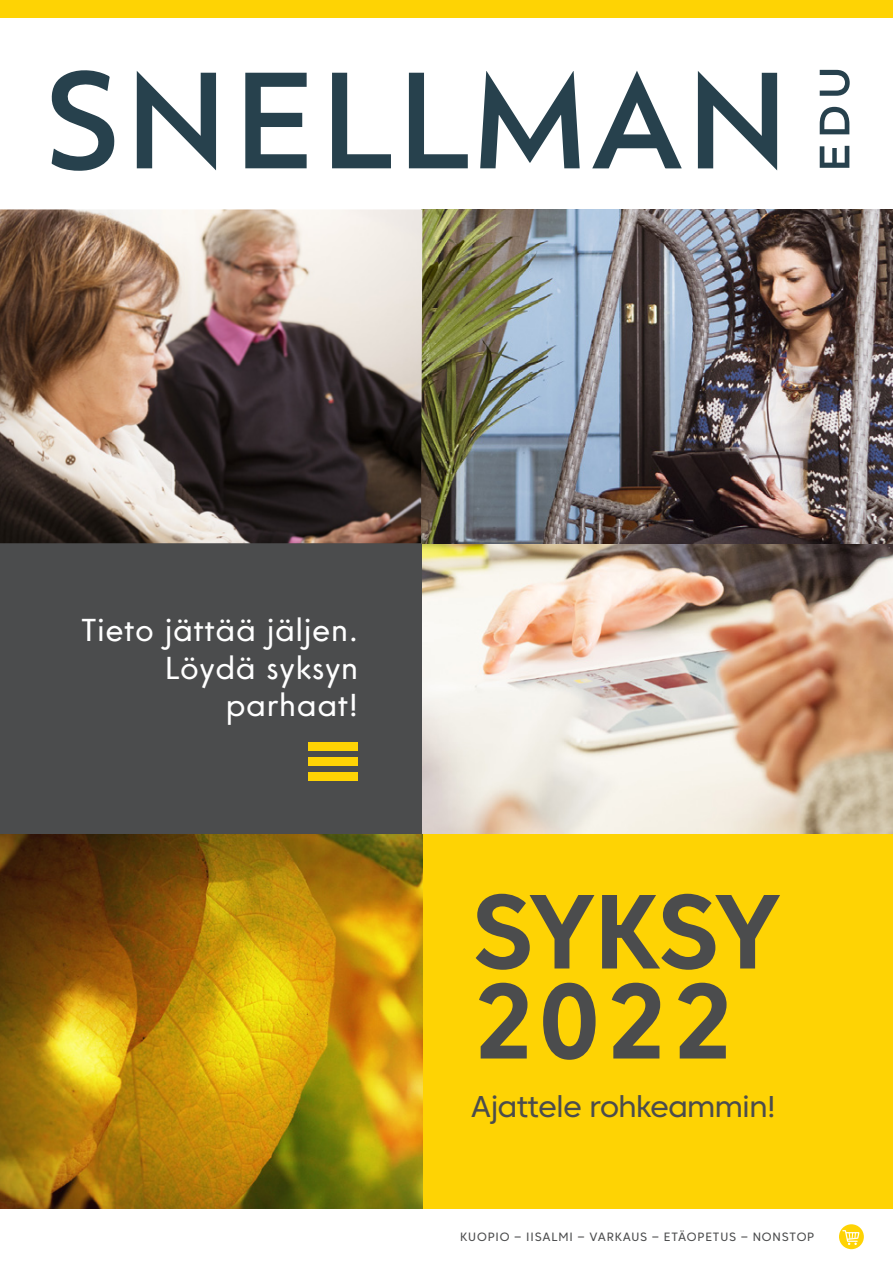
<style>
.page{position:relative;width:893px;height:1263px;background:#fff}
.page>*{position:absolute;margin:0;border:0;box-sizing:border-box;transform-origin:0 0}
.t1{font:700 106.5px "Core Sans C 65";color:#4b4c4d}
.t2{font:700 105px "Core Sans C 65";letter-spacing:-.04em;color:#4b4c4d}
.t3{font:31.5px/37.8px "Core Sans G";letter-spacing:.02em;color:#fff;text-align:right}
.t4{font:30px "Core Sans C 45";letter-spacing:-.02em;color:#4b4c4d}
.välitosake{font:12px "Core Sans C 45";letter-spacing:.07em;color:#4b4c4d}
</style>
<div class="page">
<div style="left:0;top:470px;width:423px;height:374px;background:#4b4c4d"></div>
<img style="left:422px;top:209px;width:471px;height:626px">
<div style="left:411px;top:835px;width:482px;height:374px;background:#fed304"></div>
<div style="left:308px;top:742px;width:50px;height:9px;background:#fed304"></div>
<div style="left:308px;top:757px;width:50px;height:9px;background:#fed304"></div>
<div style="left:308px;top:772px;width:50px;height:9px;background:#fed304"></div>
<svg style="left:480px;top:71px;width:100px;height:97px"></svg>
<svg style="left:137px;top:71px;width:79px;height:99px"></svg>
<svg style="left:245px;top:73px;width:62px;height:95px"></svg>
<svg style="left:51px;top:70px;width:64px;height:101px"></svg>
<svg style="left:592px;top:71px;width:90px;height:97px"></svg>
<svg style="left:332px;top:73px;width:59px;height:95px"></svg>
<svg style="left:409px;top:73px;width:59px;height:95px"></svg>
<svg style="left:698px;top:71px;width:79px;height:99px"></svg>
<svg style="left:820px;top:146px;width:29px;height:22px"></svg>
<svg style="left:820px;top:107px;width:29px;height:27px"></svg>
<svg style="left:820px;top:70px;width:30px;height:26px"></svg>
<div style="left:0;top:0;width:893px;height:17px;background:#fed304"></div>
<div style="left:839px;top:1224px;width:25px;height:25px;background:#fed304;border-radius:50%"></div>
<svg style="left:842px;top:1230px;width:17px;height:15px"></svg>
<img style="left:0;top:835px;width:423px;height:374px">
<img style="left:0;top:209px;width:422px;height:334px">
<p class="t3" style="left:82px;top:611px;width:278px">Tieto jättää jäljen.<br>Löydä syksyn parhaat!</p>
<p class="t2" style="left:471px;top:866px;width:312px">SYKSY</p>
<p class="t1" style="left:471px;top:955px;width:265px">2022</p>
<p class="t4" style="left:471px;top:1088px;width:307px">Ajattele rohkeammin!</p>
<p class="välitosake" style="left:460px;top:1229px;width:355px">KUOPIO – IISALMI – VARKAUS – ETÄOPETUS – NONSTOP</p>
</div>
